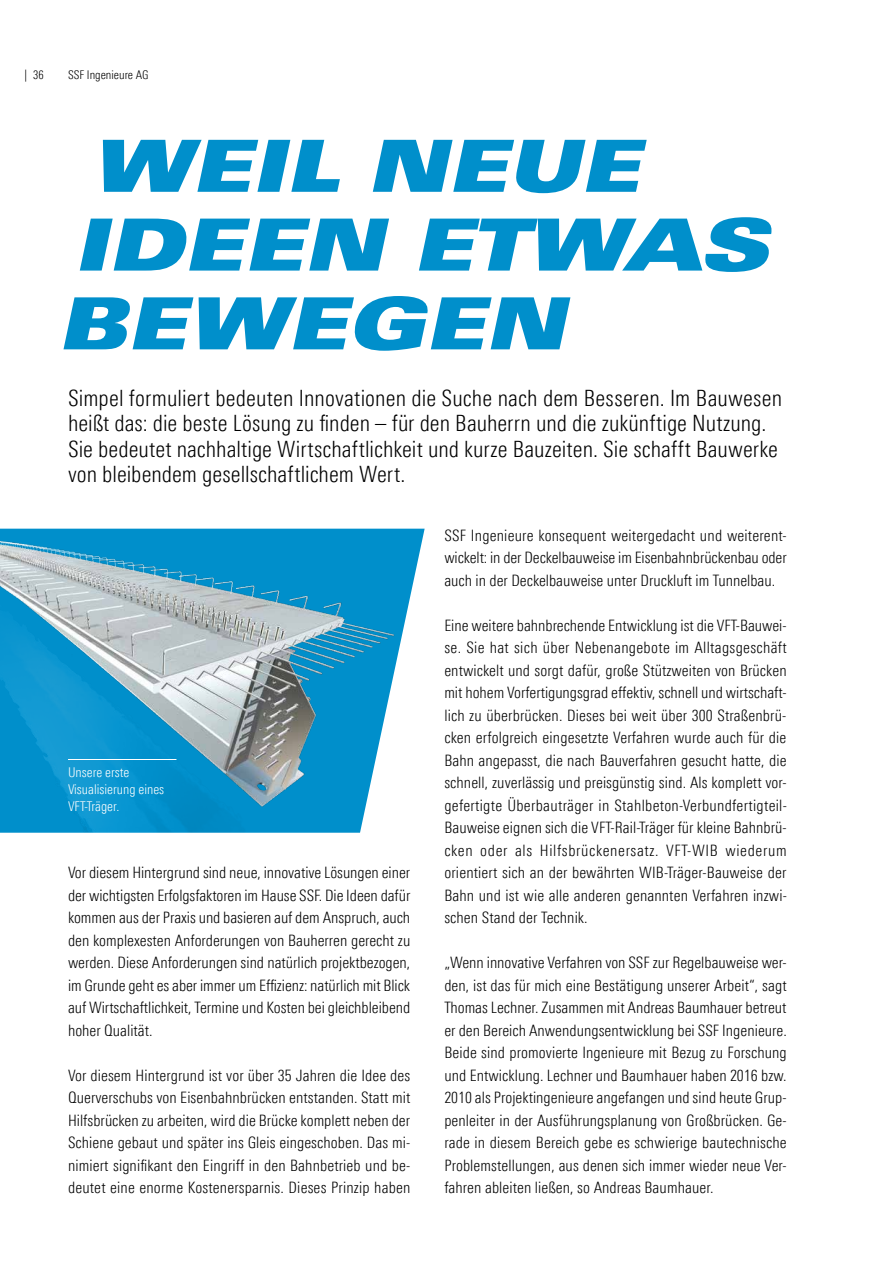
<style>
.page{position:relative;width:893px;height:1263px;background:#fff}
.page>*{position:absolute;margin:0;border:0;box-sizing:border-box;transform-origin:0 0}
.t1{font:72px/78.8px "Univers LT Std X Black Ex Obl";letter-spacing:-.005em;color:#008fcb}
.t2{font:300 22.5px/25.5px "Linotype Univers 320 Cn";letter-spacing:.005em;color:#000}
.t3{font:300 15.75px/22.5px "Linotype Univers 320 Cn";letter-spacing:.005em;color:#000;text-align:justify}
.t4{font:300 13.5px/16.8px "Linotype Univers 320 Cn";color:#fff}
.t5{font:300 12px "Linotype Univers 320 Cn";color:#000}
</style>
<div class="page">
<img style="left:0;top:819px;width:363px;height:14px">
<img style="left:0;top:529px;width:425px;height:290px">
<hr style="left:68px;top:759px;width:108px;height:1px;background:#fff">
<p class="t5" style="left:24px;top:68px;width:21px">| 36</p>
<p class="t5" style="left:68px;top:68px;width:82px">SSF Ingenieure AG</p>
<h1 class="t1" style="left:57px;top:128px;width:714px;text-indent:33px">WEIL NEUE<br>IDEEN ETWAS<br>BEWEGEN</h1>
<p class="t2" style="left:68px;top:385px;width:716px">Simpel formuliert bedeuten Innovationen die Suche nach dem Besseren. Im Bauwesen heißt das: die beste Lösung zu finden – für den Bauherrn und die zukünftige Nutzung.<br>Sie bedeutet nachhaltige Wirtschaftlichkeit und kurze Bauzeiten. Sie schafft Bauwerke von bleibendem gesellschaftlichem Wert.</p>
<p class="t4" style="left:68px;top:764px;width:98px">Unsere erste<br>Visualisierung eines<br>VFT-Träger.</p>
<p class="t3" style="left:68px;top:861px;width:344px">Vor diesem Hintergrund sind neue, innovative Lösungen einer der wichtigsten Erfolgsfaktoren im Hause SSF. Die Ideen dafür kommen aus der Praxis und basieren auf dem Anspruch, auch den komplexesten Anforderungen von Bauherren gerecht zu werden. Diese Anforderungen sind natürlich projektbezogen, im Grunde geht es aber immer um Effizienz: natürlich mit Blick auf Wirtschaftlichkeit, Termine und Kosten bei gleichbleibend hoher Qualität.</p>
<p class="t3" style="left:68px;top:1064px;width:344px">Vor diesem Hintergrund ist vor über 35 Jahren die Idee des Querverschubs von Eisenbahnbrücken entstanden. Statt mit Hilfsbrücken zu arbeiten, wird die Brücke komplett neben der Schiene gebaut und später ins Gleis eingeschoben. Das mi&shy;nimiert signifikant den Eingriff in den Bahnbetrieb und be&shy;deutet eine enorme Kostenersparnis. Dieses Prinzip haben</p>
<p class="t3" style="left:444px;top:524px;width:344px">SSF Ingenieure konsequent weitergedacht und weiterent&shy;wickelt: in der Deckelbauweise im Eisenbahnbrückenbau oder auch in der Deckelbauweise unter Druckluft im Tunnelbau.</p>
<p class="t3" style="left:444px;top:614px;width:344px">Eine weitere bahnbrechende Entwicklung ist die VFT-Bauwei&shy;se. Sie hat sich über Nebenangebote im Alltagsgeschäft entwickelt und sorgt dafür, große Stützweiten von Brücken mit hohem Vorfertigungsgrad effektiv, schnell und wirtschaft&shy;lich zu überbrücken. Dieses bei weit über 300 Straßenbrü&shy;cken erfolgreich eingesetzte Verfahren wurde auch für die Bahn angepasst, die nach Bauverfahren gesucht hatte, die schnell, zuverlässig und preisgünstig sind. Als komplett vor&shy;gefertigte Überbauträger in Stahlbeton-Verbundfertigteil-Bauweise eignen sich die VFT-Rail-Träger für kleine Bahnbrü&shy;cken oder als Hilfsbrückenersatz. VFT-WIB wiederum orientiert sich an der bewährten WIB-Träger-Bauweise der Bahn und ist wie alle anderen genannten Verfahren inzwi&shy;schen Stand der Technik.</p>
<p class="t3" style="left:444px;top:951px;width:344px;text-align:left">„Wenn innovative Verfahren von SSF zur Regelbauweise wer&shy;den, ist das für mich eine Bestätigung unserer Arbeit“, sagt Thomas Lechner. Zusammen mit Andreas Baumhauer betreut er den Bereich Anwendungsentwicklung bei SSF Ingenieure.<br>Beide sind promovierte Ingenieure mit Bezug zu Forschung und Entwicklung. Lechner und Baumhauer haben 2016 bzw.<br>2010 als Projektingenieure angefangen und sind heute Grup&shy;penleiter in der Ausführungsplanung von Großbrücken. Ge&shy;rade in diesem Bereich gebe es schwierige bautechnische Problemstellungen, aus denen sich immer wieder neue Ver&shy;fahren ableiten ließen, so Andreas Baumhauer.</p>
</div>
